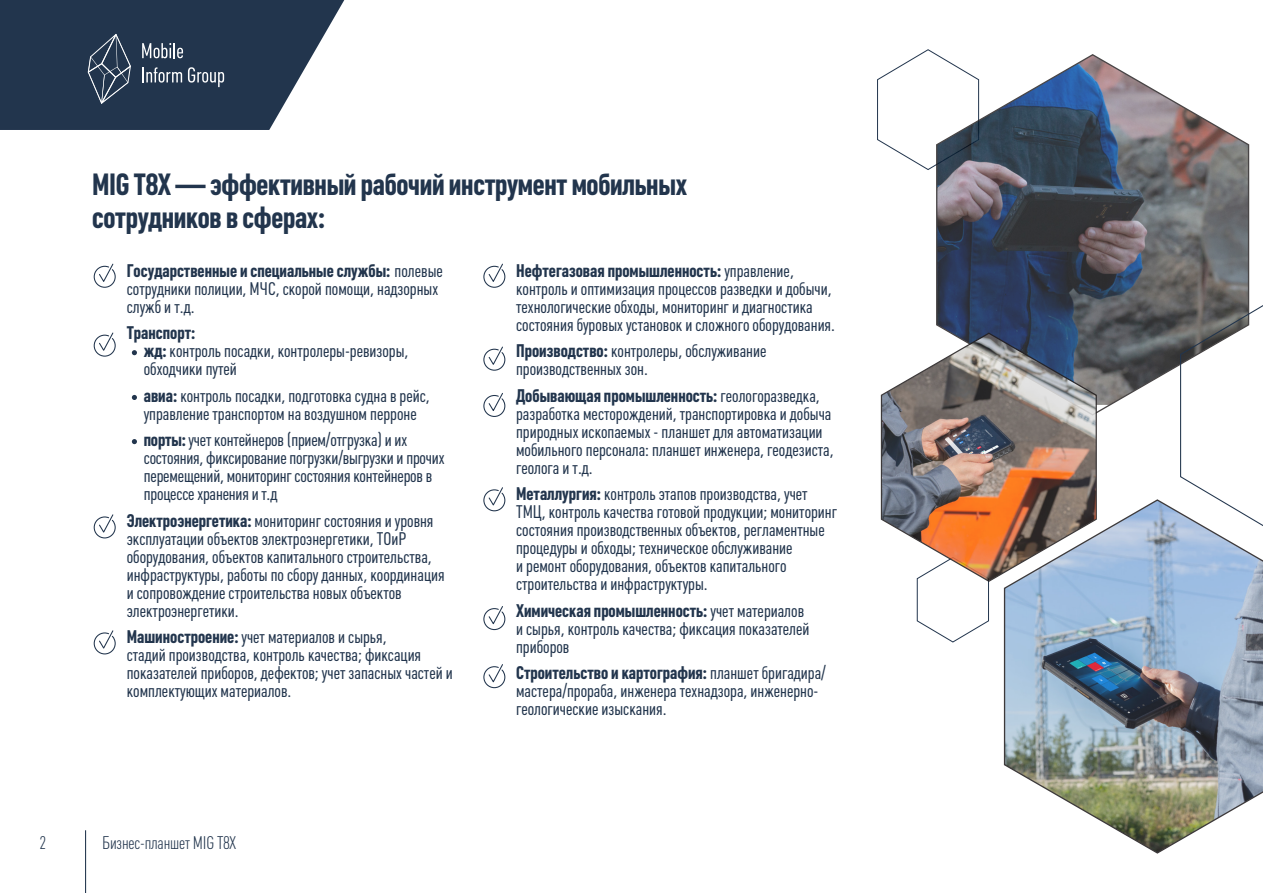
<style>
.page{position:relative;width:1263px;height:893px;background:#fff}
.page>*{position:absolute;margin:0;border:0;box-sizing:border-box;transform-origin:0 0}
.t1{font:700 30.15px/33px "Plumb Condensed";letter-spacing:-.01em;color:#22354d}
.t2{font:18px/18px "Plumb Condensed";color:#22354d}
.t3{font:300 18px "Plumb Condensed";letter-spacing:-.01em;color:#22354d}
.t4{font:700 18px "Plumb Condensed";color:#22354d}
.s1{font-weight:700}
</style>
<div class="page">
<svg style="left:0;top:0;width:344px;height:130px;background:#3e4f64"></svg>
<hr style="left:85px;top:830px;width:1px;height:63px;background:#22354d">
<svg style="left:93px;top:263px;width:23px;height:25px"></svg>
<svg style="left:483px;top:263px;width:23px;height:25px"></svg>
<svg style="left:483px;top:346px;width:23px;height:25px"></svg>
<svg style="left:483px;top:393px;width:23px;height:24px"></svg>
<svg style="left:483px;top:487px;width:23px;height:25px"></svg>
<svg style="left:483px;top:606px;width:23px;height:25px"></svg>
<svg style="left:483px;top:664px;width:23px;height:25px"></svg>
<svg style="left:93px;top:514px;width:23px;height:25px"></svg>
<svg style="left:132px;top:395px;width:5px;height:5px"></svg>
<svg style="left:132px;top:350px;width:5px;height:5px"></svg>
<svg style="left:132px;top:439px;width:5px;height:5px"></svg>
<svg style="left:93px;top:332px;width:23px;height:25px"></svg>
<svg style="left:93px;top:630px;width:23px;height:25px"></svg>
<svg style="left:877px;top:49px;width:58px;height:121px"></svg>
<img style="left:1003px;top:499px;width:260px;height:355px">
<svg style="left:935px;top:53px;width:315px;height:360px"></svg>
<svg style="left:1179px;top:292px;width:84px;height:247px"></svg>
<svg style="left:916px;top:583px;width:73px;height:60px"></svg>
<img style="left:880px;top:332px;width:218px;height:251px">
<p class="t1" style="left:92px;top:168px;width:596px">MIG T8X — эффективный рабочий инструмент мобильных сотрудников в сферах:</p>
<p class="t2" style="left:127px;top:262px;width:318px"><span class="s1">Государственные и специальные службы:</span> полевые сотрудники полиции, МЧС, скорой помощи, надзорных служб и т.д.</p>
<p class="t4" style="left:127px;top:323px;width:70px">Транспорт:</p>
<p class="t2" style="left:144px;top:343px;width:266px"><span class="s1">жд:</span> контроль посадки, контролеры-ревизоры, обходчики путей</p>
<p class="t2" style="left:144px;top:387px;width:287px"><span class="s1">авиа:</span> контроль посадки, подготовка судна в рейс, управление транспортом на воздушном перроне</p>
<p class="t2" style="left:144px;top:432px;width:302px"><span class="s1">порты:</span> учет контейнеров (прием/отгрузка) и их состояния, фиксирование погрузки/выгрузки и прочих перемещений, мониторинг состояния контейнеров в процессе хранения и т.д</p>
<p class="t2" style="left:127px;top:512px;width:319px"><span class="s1">Электроэнергетика:</span> мониторинг состояния и уровня эксплуатации объектов электроэнергетики, ТОиР оборудования, объектов капитального строительства, инфраструктуры, работы по сбору данных, координация и сопровождение строительства новых объектов электроэнергетики.</p>
<p class="t2" style="left:127px;top:629px;width:328px"><span class="s1">Машиностроение:</span> учет материалов и сырья,<br>стадий производства, контроль качества; фиксация показателей приборов, дефектов; учет запасных частей и комплектующих материалов.</p>
<p class="t2" style="left:516px;top:262px;width:320px"><span class="s1">Нефтегазовая промышленность:</span> управление, контроль и оптимизация процессов разведки и добычи, технологические обходы, мониторинг и диагностика состояния буровых установок и сложного оборудования.</p>
<p class="t2" style="left:516px;top:343px;width:252px"><span class="s1">Производство:</span> контролеры, обслуживание производственных зон.</p>
<p class="t2" style="left:516px;top:387px;width:319px"><span class="s1">Добывающая промышленность:</span> геологоразведка, разработка месторождений, транспортировка и добыча природных ископаемых - планшет для автоматизации мобильного персонала: планшет инженера, геодезиста, геолога и т.д.</p>
<p class="t2" style="left:516px;top:486px;width:322px"><span class="s1">Металлургия:</span> контроль этапов производства, учет ТМЦ, контроль качества готовой продукции; мониторинг состояния производственных объектов, регламентные процедуры и обходы; техническое обслуживание<br>и ремонт оборудования, объектов капитального строительства и инфраструктуры.</p>
<p class="t2" style="left:516px;top:602px;width:295px"><span class="s1">Химическая промышленность:</span> учет материалов и сырья, контроль качества; фиксация показателей приборов</p>
<p class="t2" style="left:516px;top:665px;width:311px"><span class="s1">Строительство и картография:</span> планшет бригадира/ мастера/прораба, инженера технадзора, инженерно&shy;геологические изыскания.</p>
<p class="t3" style="left:40px;top:833px;width:8px">2</p>
<p class="t3" style="left:102px;top:833px;width:135px">Бизнес-планшет MIG Т8X</p>
</div>
